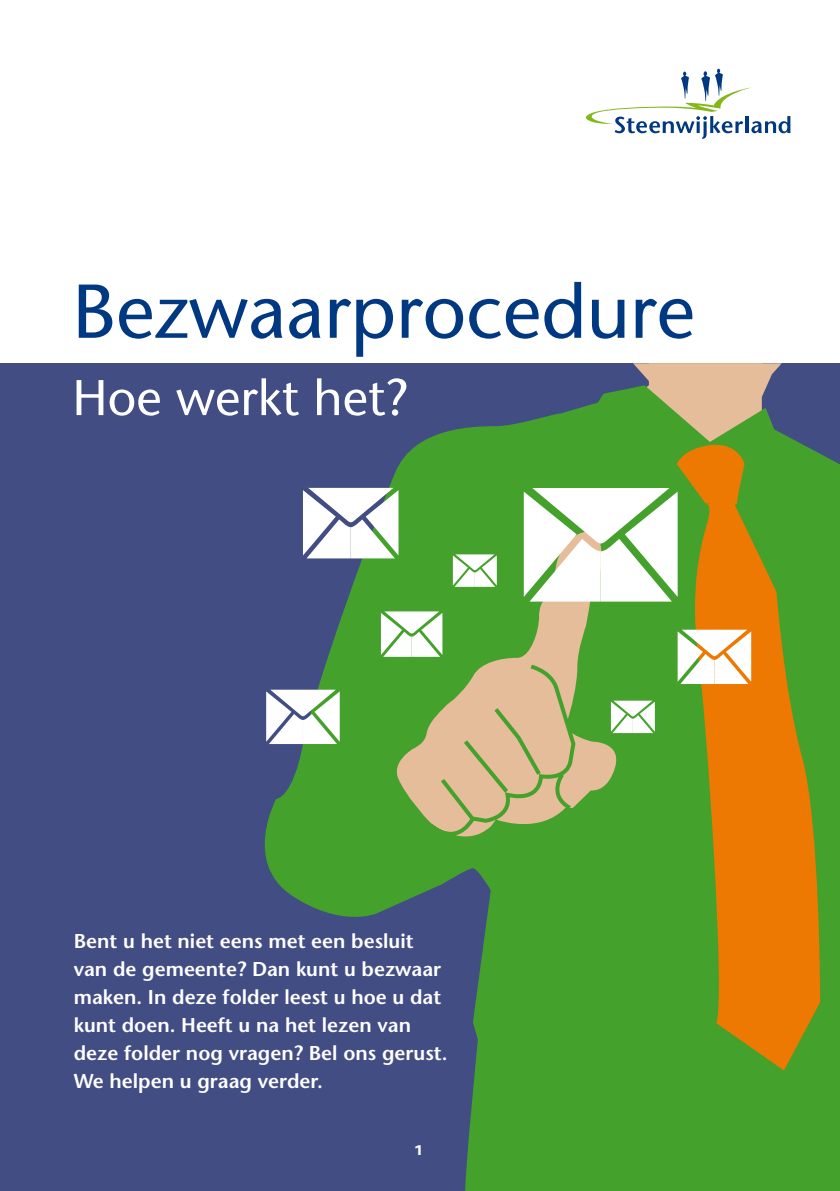
<style>
.page{position:relative;width:840px;height:1191px;background:#fff}
.page>*{position:absolute;margin:0;border:0;box-sizing:border-box;transform-origin:0 0}
.t1{font:76px "Stone Sans";color:#003882}
.t2{font:50px "Stone Sans";color:#fff}
.t3{font:600 20px/28px "Stone Sans";color:#fff}
.t4{font:600 20px "Myriad Pro";color:#fff}
</style>
<div class="page">
<div style="left:0;top:363px;width:839px;height:828px;background:#424d84"></div>
<svg style="left:264px;top:422px;width:575px;height:769px;fill:#44a12b"></svg>
<svg style="left:388px;top:523px;width:236px;height:330px;fill:#44a12b"></svg>
<svg style="left:689px;top:503px;width:130px;height:567px;fill:#ed7902"></svg>
<svg style="left:436px;top:703px;width:139px;height:120px"></svg>
<svg style="left:523px;top:363px;width:258px;height:238px"></svg>
<svg style="left:266px;top:689px;width:73px;height:55px"></svg>
<svg style="left:303px;top:488px;width:95px;height:70px"></svg>
<svg style="left:677px;top:629px;width:73px;height:55px"></svg>
<svg style="left:452px;top:554px;width:44px;height:33px"></svg>
<svg style="left:610px;top:700px;width:44px;height:33px"></svg>
<svg style="left:381px;top:611px;width:61px;height:46px"></svg>
<svg style="left:586px;top:69px;width:204px;height:70px"></svg>
<h1 class="t1" style="left:72px;top:264px;width:624px">Bezwaarprocedure</h1>
<h2 class="t2" style="left:72px;top:367px;width:337px">Hoe werkt het?</h2>
<p class="t3" style="left:74px;top:926px;width:375px">Bent u het niet eens met een besluit van de gemeente? Dan kunt u bezwaar maken. In deze folder leest u hoe u dat kunt doen. Heeft u na het lezen van deze folder nog vragen? Bel ons gerust.<br>We helpen u graag verder.</p>
<p class="t4" style="left:414px;top:1135px;width:9px">1</p>
</div>
